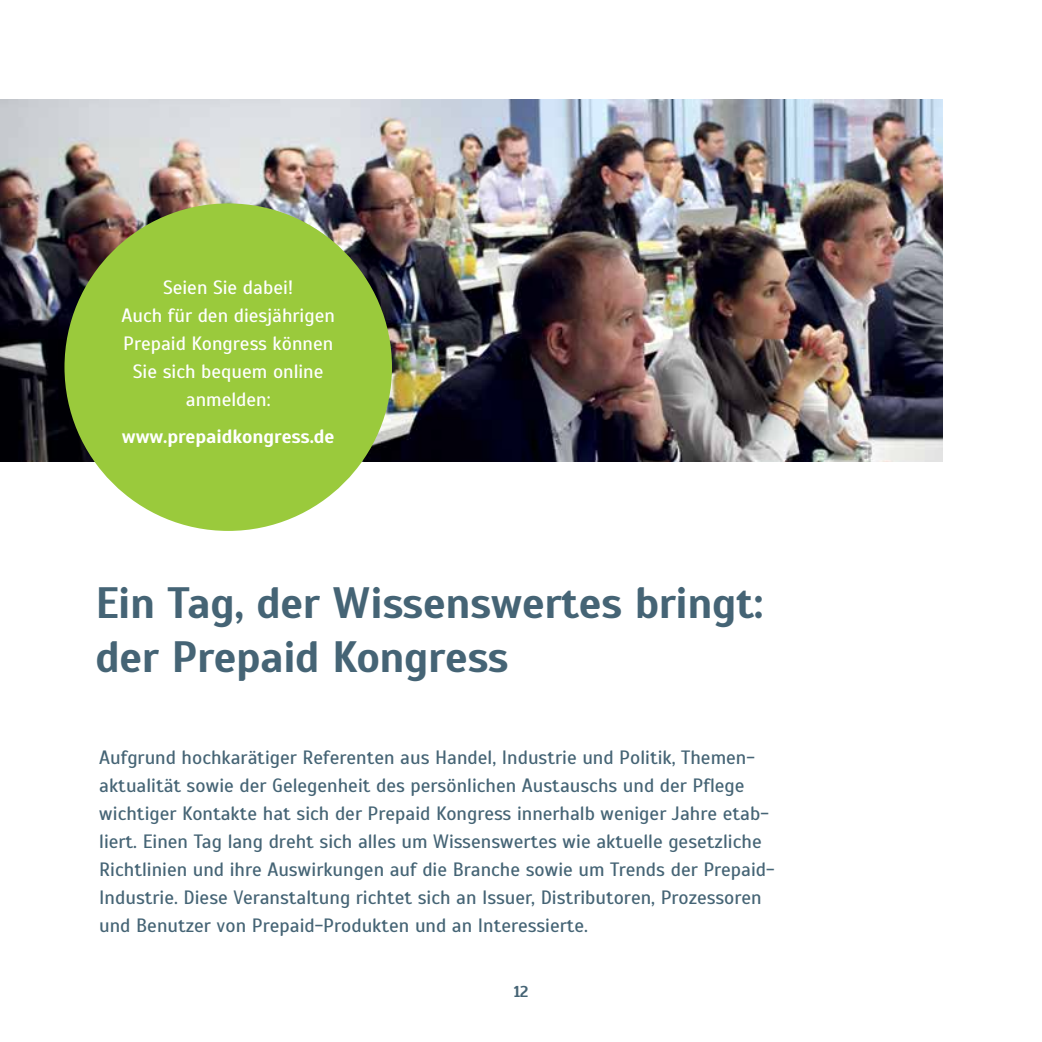
<style>
.page{position:relative;width:1042px;height:1042px;background:#fff}
.page>*{position:absolute;margin:0;border:0;box-sizing:border-box;transform-origin:0 0}
.t1{font:700 43.75px/54.2px "Scada";letter-spacing:-.01em;color:#456475}
.t2{font:19.25px/28px "Scada";color:#456475}
.t3{font:19.25px/28px "Scada";color:#fff;text-align:center}
.t4{font:700 19.25px "Scada";letter-spacing:-.005em;color:#fff}
.t5{font:700 15.75px "Scada";color:#456475}
</style>
<div class="page">
<img style="left:0;top:99px;width:943px;height:362px">
<div style="left:64px;top:203px;width:328px;height:328px;background:#9aca3c;border-radius:50%"></div>
<p class="t3" style="left:121px;top:274px;width:215px">Seien Sie dabei!<br>Auch für den diesjährigen<br>Prepaid Kongress können<br>Sie sich bequem online anmelden:</p>
<p class="t4" style="left:122px;top:424px;width:214px">www.prepaidkongress.de</p>
<h1 class="t1" style="left:95px;top:576px;width:669px">Ein Tag, der Wissenswertes bringt: der Prepaid Kongress</h1>
<p class="t2" style="left:99px;top:744px;width:677px">Aufgrund hochkarätiger Referenten aus Handel, Industrie und Politik, Themen&shy;aktualität sowie der Gelegenheit des persönlichen Austauschs und der Pflege wichtiger Kontakte hat sich der Prepaid Kongress innerhalb weniger Jahre etab&shy;liert. Einen Tag lang dreht sich alles um Wissenswertes wie aktuelle gesetzliche Richtlinien und ihre Auswirkungen auf die Branche sowie um Trends der Prepaid-Industrie. Diese Veranstaltung richtet sich an Issuer, Distributoren, Prozessoren und Benutzer von Prepaid-Produkten und an Interessierte.</p>
<p class="t5" style="left:514px;top:981px;width:16px">12</p>
</div>
